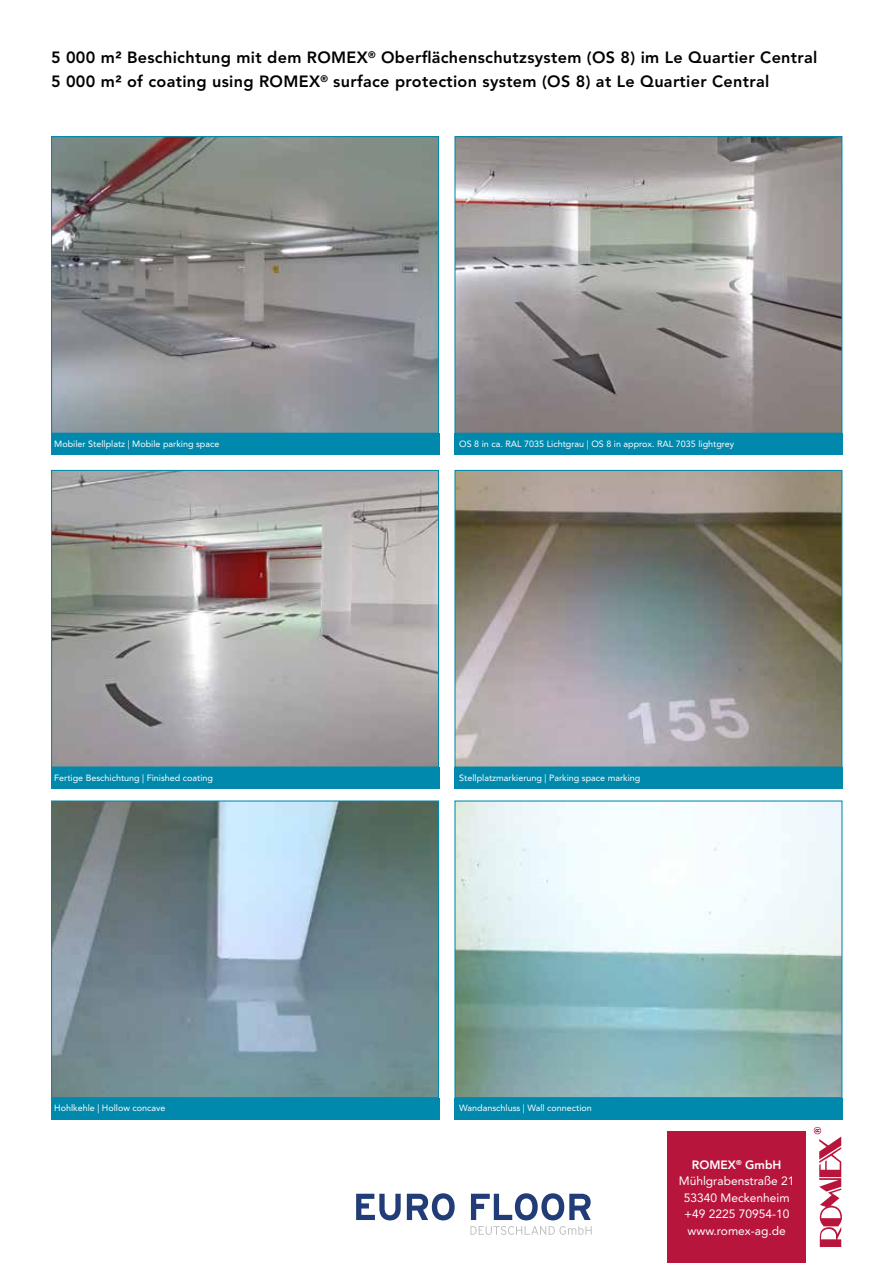
<style>
.page{position:relative;width:893px;height:1263px;background:#fff}
.page>*{position:absolute;margin:0;border:0;box-sizing:border-box;transform-origin:0 0}
.t1{font:800 16.2px/24px "Avenir LT";letter-spacing:.02em;color:#000}
.t2{font:12px/16.5px "Avenir LT";color:#fff;text-align:center}
.t3{font:9px "Avenir LT";color:#fff}
.s1{font-weight:800}
</style>
<div class="page">
<svg style="left:814px;top:1127px;width:28px;height:120px"></svg>
<img style="left:456px;top:472px;width:384px;height:293px">
<div style="left:454px;top:470px;width:388px;height:297px;border:1px solid #0089ad"></div>
<img style="left:53px;top:472px;width:384px;height:293px">
<div style="left:51px;top:470px;width:388px;height:297px;border:1px solid #0089ad"></div>
<img style="left:53px;top:138px;width:384px;height:294px">
<div style="left:51px;top:136px;width:388px;height:298px;border:1px solid #0089ad"></div>
<img style="left:456px;top:802px;width:384px;height:294px">
<div style="left:454px;top:800px;width:388px;height:298px;border:1px solid #0089ad"></div>
<img style="left:53px;top:802px;width:384px;height:294px">
<div style="left:51px;top:800px;width:388px;height:298px;border:1px solid #0089ad"></div>
<img style="left:456px;top:138px;width:384px;height:294px">
<div style="left:454px;top:136px;width:388px;height:298px;border:1px solid #0089ad"></div>
<div style="left:51px;top:434px;width:388px;height:21px;background:#0089ad"></div>
<div style="left:51px;top:767px;width:388px;height:22px;background:#0089ad"></div>
<div style="left:51px;top:1098px;width:388px;height:21px;background:#0089ad"></div>
<div style="left:454px;top:434px;width:388px;height:21px;background:#0089ad"></div>
<div style="left:454px;top:767px;width:388px;height:22px;background:#0089ad"></div>
<div style="left:454px;top:1098px;width:388px;height:21px;background:#0089ad"></div>
<div style="left:668px;top:1132px;width:138px;height:131px;background:#b8153d"></div>
<svg style="left:470px;top:1226px;width:122px;height:9px"></svg>
<svg style="left:356px;top:1193px;width:235px;height:27px"></svg>
<h1 class="t1" style="left:51px;top:46px;width:768px">5 000 m² Beschichtung mit dem ROMEX<sup>®</sup> Oberflächenschutzsystem (OS 8) im Le Quartier Central<br>5 000 m² of coating using ROMEX<sup>®</sup> surface protection system (OS 8) at Le Quartier Central</h1>
<p class="t3" style="left:54px;top:439px;width:167px">Mobiler Stellplatz | Mobile parking space</p>
<p class="t3" style="left:54px;top:772px;width:160px">Fertige Beschichtung | Finished coating</p>
<p class="t3" style="left:459px;top:439px;width:276px">OS 8 in ca. RAL 7035 Lichtgrau | OS 8 in approx. RAL 7035 lightgrey</p>
<p class="t3" style="left:459px;top:772px;width:183px">Stellplatzmarkierung | Parking space marking</p>
<p class="t3" style="left:54px;top:1103px;width:113px">Hohlkehle | Hollow concave</p>
<p class="t3" style="left:459px;top:1103px;width:134px">Wandanschluss | Wall connection</p>
<h2 class="t2" style="left:679px;top:1156px;width:117px"><span class="s1">ROMEX</span><sup>®</sup> <span class="s1">GmbH<br></span>Mühlgrabenstraße 21<br>53340 Meckenheim +49 2225 70954-10 www.romex-ag.de</h2>
</div>
